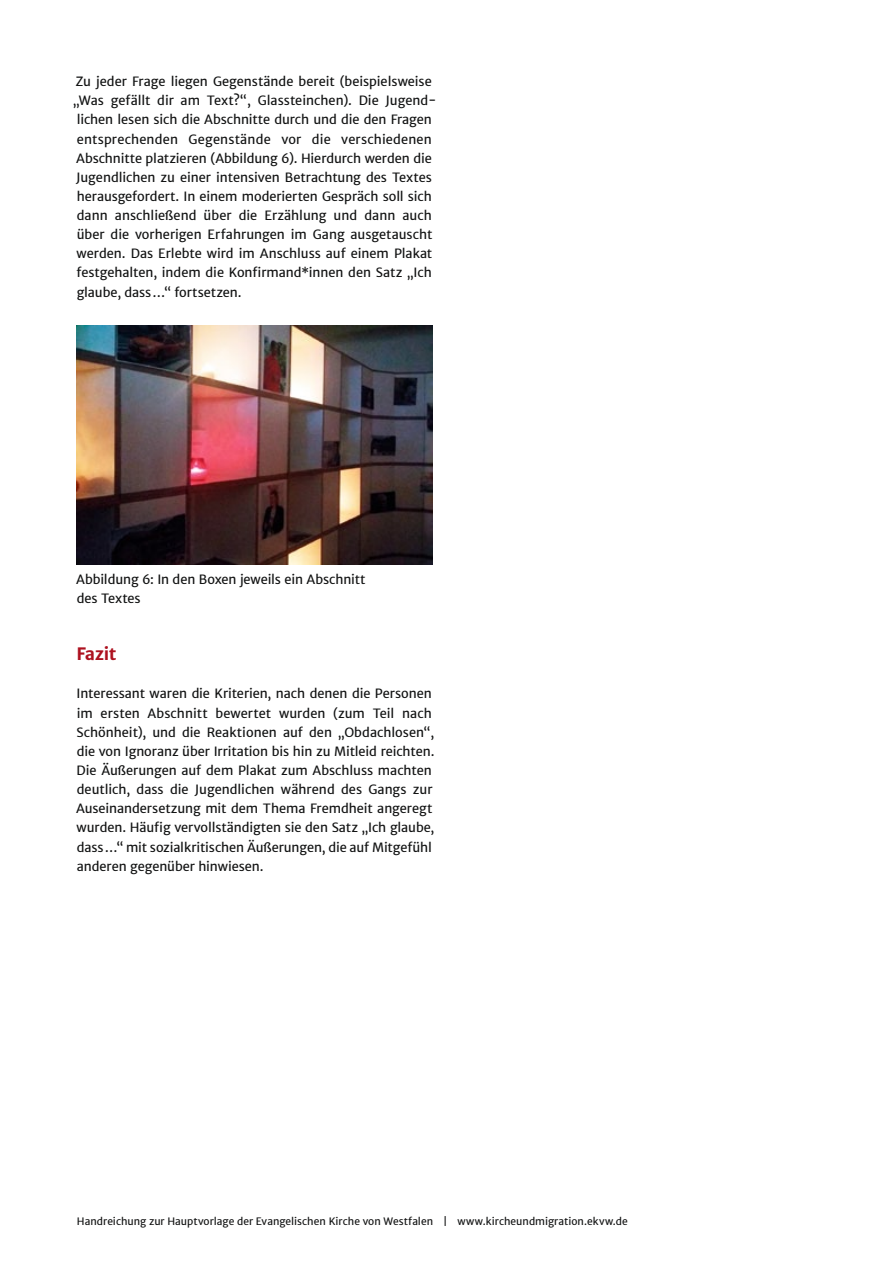
<style>
.page{position:relative;width:893px;height:1263px;background:#fff}
.page>*{position:absolute;margin:0;border:0;box-sizing:border-box;transform-origin:0 0}
.t1{font:700 17.25px "Merriweather Sans";letter-spacing:-.02em;color:#ad111f}
.t2{font:12.9px/19.2px "Merriweather Sans";letter-spacing:-.005em;color:#111212}
.t3{font:10.35px "Merriweather Sans";color:#111212}
</style>
<div class="page">
<img style="left:77px;top:325px;width:355px;height:239px">
<p class="t2" style="left:73px;top:72px;width:362px">Zu jeder Frage liegen Gegenstände bereit (beispielsweise „Was gefällt dir am Text?“, Glassteinchen). Die Jugend&shy;lichen lesen sich die Abschnitte durch und die den Fragen entsprechenden Gegenstände vor die verschiedenen Abschnitte platzieren (Abbildung 6). Hierdurch werden die Jugendlichen zu einer intensiven Betrachtung des Textes herausgefordert. In einem moderierten Gespräch soll sich dann anschließend über die Erzählung und dann auch über die vorherigen Erfahrungen im Gang ausgetauscht werden. Das Erlebte wird im Anschluss auf einem Plakat festgehalten, indem die Konfirmand*innen den Satz „Ich glaube, dass…“ fortsetzen.</p>
<p class="t2" style="left:76px;top:569px;width:291px">Abbildung 6: In den Boxen jeweils ein Abschnitt des Textes</p>
<h1 class="t1" style="left:76px;top:643px;width:42px">Fazit</h1>
<p class="t2" style="left:76px;top:684px;width:360px">Interessant waren die Kriterien, nach denen die Personen im ersten Abschnitt bewertet wurden (zum Teil nach Schönheit), und die Reaktionen auf den „Obdachlosen“, die von Ignoranz über Irritation bis hin zu Mitleid reichten.<br>Die Äußerungen auf dem Plakat zum Abschluss machten deutlich, dass die Jugendlichen während des Gangs zur Auseinandersetzung mit dem Thema Fremdheit angeregt wurden. Häufig vervollständigten sie den Satz „Ich glaube, dass…“ mit sozialkritischen Äußerungen, die auf Mitgefühl anderen gegenüber hinwiesen.</p>
<p class="t3" style="left:77px;top:1214px;width:552px">Handreichung zur Hauptvorlage der Evangelischen Kirche von Westfalen | www.kircheundmigration.ekvw.de</p>
</div>
